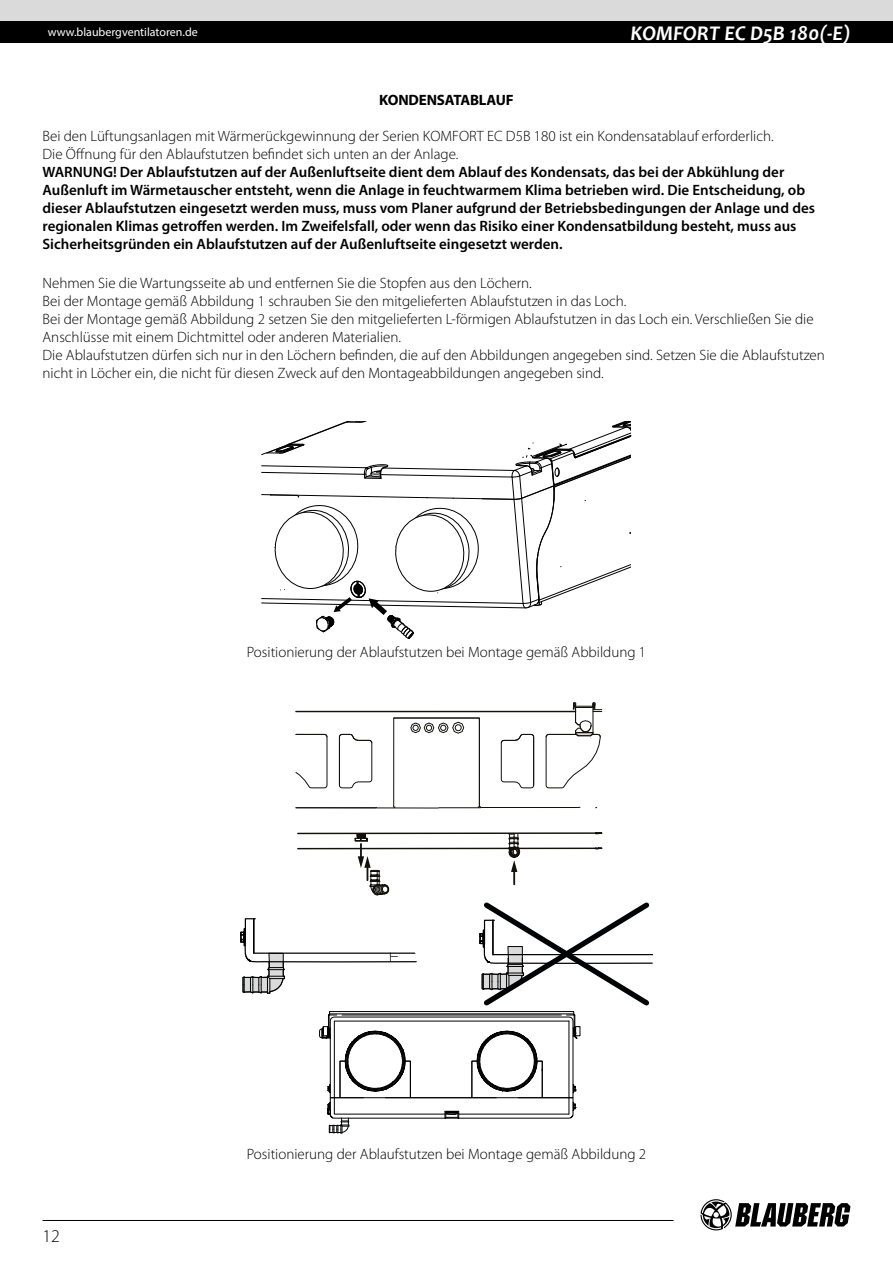
<style>
.page{position:relative;width:893px;height:1263px;background:#fff}
.page>*{position:absolute;margin:0;border:0;box-sizing:border-box;transform-origin:0 0}
.t1{font:italic 700 21px "Candara";color:#fff}
.t2{font:300 18px "Myriad Pro";color:#000}
.t3{font:300 15px/18px "Myriad Pro";color:#000}
.t4{font:600 15px/18px "Myriad Pro";color:#000}
.t5{font:700 15px "Myriad Pro";letter-spacing:-.01em;color:#000}
.t6{font:12px "Myriad Pro";color:#fff}
</style>
<div class="page">
<svg style="left:262px;top:422px;width:370px;height:217px"></svg>
<hr style="left:296px;top:711px;width:279px;height:1px;background:#13110c">
<svg style="left:295px;top:734px;width:33px;height:54px"></svg>
<svg style="left:339px;top:734px;width:34px;height:54px"></svg>
<hr style="left:296px;top:807px;width:142px;height:1px;background:#13110c">
<svg style="left:392px;top:702px;width:210px;height:107px"></svg>
<div style="left:455px;top:724px;width:6px;height:7px;border:1px solid #13110c;border-radius:50%"></div>
<svg style="left:240px;top:832px;width:413px;height:302px"></svg>
<div style="left:0;top:0;width:893px;height:21px;background:#dadada"></div>
<div style="left:0;top:21px;width:893px;height:22px;background:#000"></div>
<svg style="left:700px;top:1199px;width:150px;height:31px"></svg>
<hr style="left:43px;top:1220px;width:631px;height:1px;background:#000">
<p class="t6" style="left:48px;top:25px;width:152px">www.blaubergventilatoren.de</p>
<h1 class="t1" style="left:630px;top:20px;width:222px">KOMFORT EC D5B 180(-E)</h1>
<p class="t5" style="left:379px;top:90px;width:136px">KONDENSATABLAUF</p>
<p class="t3" style="left:43px;top:127px;width:733px">Bei den Lüftungsanlagen mit Wärmerückgewinnung der Serien KOMFORT EC D5B 180 ist ein Kondensatablauf erforderlich.<br>Die Öffnung für den Ablaufstutzen befindet sich unten an der Anlage.</p>
<p class="t4" style="left:43px;top:162px;width:774px">WARNUNG! Der Ablaufstutzen auf der Außenluftseite dient dem Ablauf des Kondensats, das bei der Abkühlung der Außenluft im Wärmetauscher entsteht, wenn die Anlage in feuchtwarmem Klima betrieben wird. Die Entscheidung, ob dieser Ablaufstutzen eingesetzt werden muss, muss vom Planer aufgrund der Betriebsbedingungen der Anlage und des regionalen Klimas getroffen werden. Im Zweifelsfall, oder wenn das Risiko einer Kondensatbildung besteht, muss aus Sicherheitsgründen ein Ablaufstutzen auf der Außenluftseite eingesetzt werden.</p>
<p class="t3" style="left:43px;top:275px;width:784px">Nehmen Sie die Wartungsseite ab und entfernen Sie die Stopfen aus den Löchern.<br>Bei der Montage gemäß Abbildung 1 schrauben Sie den mitgelieferten Ablaufstutzen in das Loch.<br>Bei der Montage gemäß Abbildung 2 setzen Sie den mitgelieferten L-förmigen Ablaufstutzen in das Loch ein. Verschließen Sie die Anschlüsse mit einem Dichtmittel oder anderen Materialien.<br>Die Ablaufstutzen dürfen sich nur in den Löchern befinden, die auf den Abbildungen angegeben sind. Setzen Sie die Ablaufstutzen nicht in Löcher ein, die nicht für diesen Zweck auf den Montageabbildungen angegeben sind.</p>
<p class="t3" style="left:247px;top:644px;width:401px">Positionierung der Ablaufstutzen bei Montage gemäß Abbildung 1</p>
<p class="t2" style="left:43px;top:1226px;width:19px">12</p>
<p class="t3" style="left:247px;top:1145px;width:401px">Positionierung der Ablaufstutzen bei Montage gemäß Abbildung 2</p>
</div>
